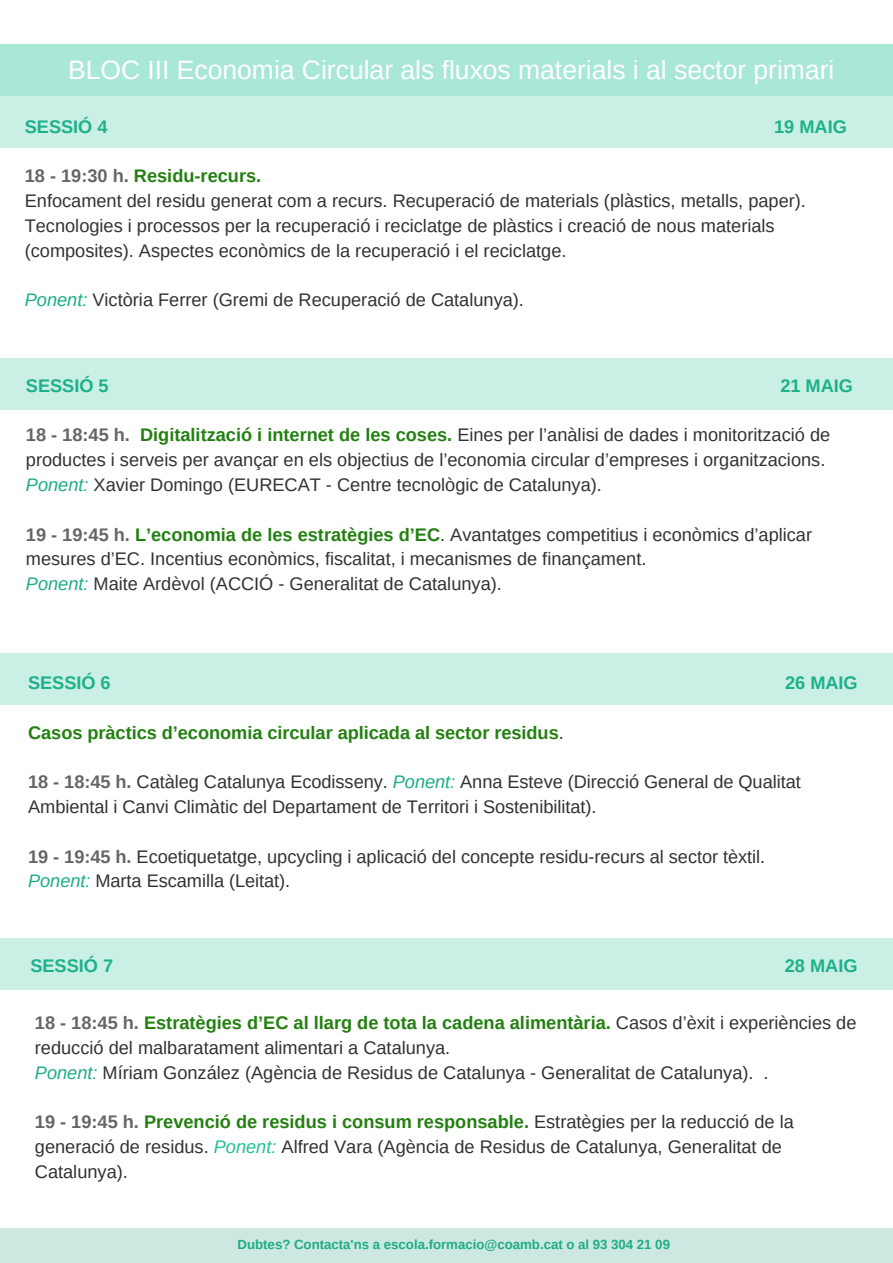
<style>
.page{position:relative;width:893px;height:1263px;background:#fff}
.page>*{position:absolute;margin:0;border:0;box-sizing:border-box;transform-origin:0 0}
.t1{font:26.55px "Arimo";color:#fff}
.t2{font:18.15px/24.8px "Arimo";color:#323232}
.t3{font:700 18.15px "Arimo";letter-spacing:-.005em;color:#228010}
.t4{font:700 18.15px "Arimo";color:#1dac86}
.t5{font:700 13.2px "Arimo";color:#1dac86}
.s1{font-weight:700;color:#666}
.s2{font-weight:700;color:#228010}
.s3{font-style:italic;color:#1dac86}
.s4{font-weight:400;color:#323232}
.s5{font-style:italic;color:#21c197}
</style>
<div class="page">
<div style="left:0;top:1228px;width:893px;height:35px;background:#cde8e1"></div>
<div style="left:0;top:358px;width:893px;height:52px;background:#caf0e6"></div>
<div style="left:0;top:44px;width:893px;height:52px;background:#a9e7d7"></div>
<div style="left:0;top:96px;width:893px;height:51px;background:#caf0e6"></div>
<div style="left:0;top:653px;width:893px;height:52px;background:#caf0e6"></div>
<div style="left:0;top:938px;width:893px;height:52px;background:#caf0e6"></div>
<h1 class="t1" style="left:68px;top:55px;width:768px">BLOC III Economia Circular als fluxos materials i al sector primari</h1>
<p class="t4" style="left:25px;top:116px;width:84px">SESSIÓ 4</p>
<p class="t4" style="left:774px;top:116px;width:74px">19 MAIG</p>
<p class="t2" style="left:25px;top:164px;width:783px"><span class="s1">18 - 19:30 h.</span> <span class="s2">Residu-recurs.<br></span>Enfocament del residu generat com a recurs. Recuperació de materials (plàstics, metalls, paper).<br>Tecnologies i processos per la recuperació i reciclatge de plàstics i creació de nous materials (composites). Aspectes econòmics de la recuperació i el reciclatge.</p>
<p class="t2" style="left:25px;top:288px;width:501px"><span class="s3">Ponent:</span> Victòria Ferrer (Gremi de Recuperació de Catalunya).</p>
<p class="t4" style="left:26px;top:375px;width:84px">SESSIÓ 5</p>
<p class="t4" style="left:780px;top:375px;width:74px">21 MAIG</p>
<p class="t2" style="left:26px;top:423px;width:806px"><span class="s1">18 - 18:45 h.</span> <span class="s2">Digitalització i internet de les coses.</span> Eines per l’anàlisi de dades i monitorització de productes i serveis per avançar en els objectius de l’economia circular d’empreses i organitzacions.<br><span class="s3">Ponent:</span> Xavier Domingo (EURECAT - Centre tecnològic de Catalunya).</p>
<p class="t2" style="left:26px;top:522px;width:788px"><span class="s1">19 - 19:45 h.</span> <span class="s2">L’economia de les estratègies d’EC</span>. Avantatges competitius i econòmics d’aplicar mesures d’EC. Incentius econòmics, fiscalitat, i mecanismes de finançament.<br><span class="s3">Ponent:</span> Maite Ardèvol (ACCIÓ - Generalitat de Catalunya).</p>
<p class="t4" style="left:28px;top:673px;width:84px">SESSIÓ 6</p>
<p class="t4" style="left:785px;top:673px;width:74px">26 MAIG</p>
<p class="t3" style="left:28px;top:722px;width:537px">Casos pràctics d’economia circular aplicada al sector residus<span class="s4">.</span></p>
<p class="t2" style="left:28px;top:769px;width:774px"><span class="s1">18 - 18:45 h.</span> Catàleg Catalunya Ecodisseny. <span class="s3">Ponent:</span> Anna Esteve (Direcció General de Qualitat<br>Ambiental i Canvi Climàtic del Departament de Territori i Sostenibilitat).</p>
<p class="t2" style="left:28px;top:844px;width:739px"><span class="s1">19 - 19:45 h.</span> Ecoetiquetatge, upcycling i aplicació del concepte residu-recurs al sector tèxtil.<br><span class="s3">Ponent:</span> Marta Escamilla (Leitat).</p>
<p class="t4" style="left:30px;top:955px;width:84px">SESSIÓ 7</p>
<p class="t4" style="left:785px;top:955px;width:74px">28 MAIG</p>
<p class="t2" style="left:35px;top:1010px;width:823px"><span class="s1">18 - 18:45 h.</span> <span class="s2">Estratègies d’EC al llarg de tota la cadena alimentària.</span> Casos d’èxit i experiències de reducció del malbaratament alimentari a Catalunya.<br><span class="s3">Ponent:</span> Míriam González (Agència de Residus de Catalunya - Generalitat de Catalunya). .</p>
<p class="t2" style="left:35px;top:1110px;width:760px"><span class="s1">19 - 19:45 h.</span> <span class="s2">Prevenció de residus i consum responsable.</span> Estratègies per la reducció de la generació de residus. <span class="s5">Ponent:</span> Alfred Vara (Agència de Residus de Catalunya, Generalitat de<br>Catalunya).</p>
<p class="t5" style="left:238px;top:1237px;width:434px">Dubtes? Contacta'ns a escola.formacio@coamb.cat o al 93 304 21 09</p>
</div>
